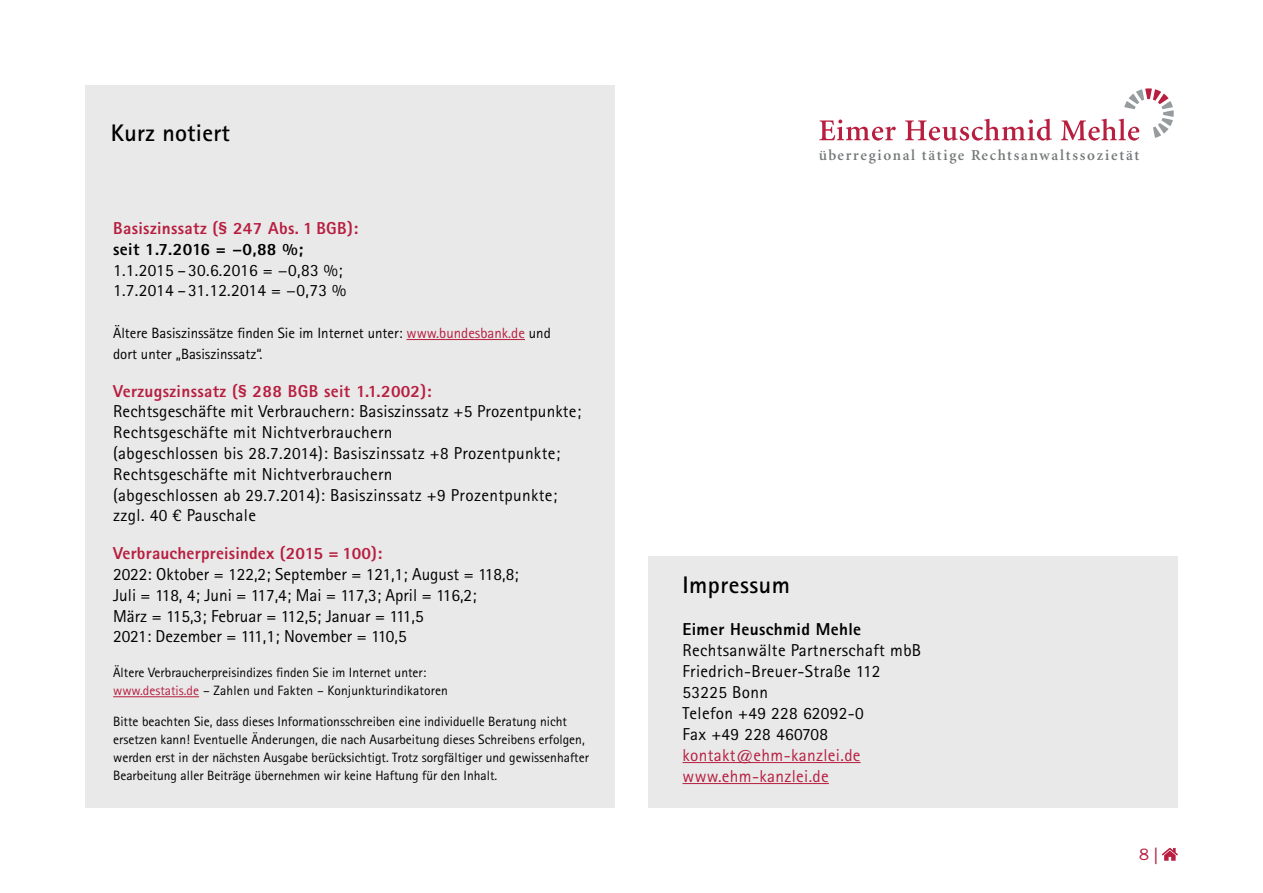
<style>
.page{position:relative;width:1263px;height:893px;background:#fff}
.page>*{position:absolute;margin:0;border:0;box-sizing:border-box;transform-origin:0 0}
.t1{font:700 24px "Rotis Sans Serif Std";letter-spacing:.01em;color:#000}
.t2{font:17.25px/20.9px "Rotis Sans Serif Std";letter-spacing:.02em;color:#000}
.t3{font:17.25px/20.9px "Rotis Sans Serif Std";color:#000}
.t4{font:800 17.25px "Rotis Sans Serif Std";letter-spacing:.02em;color:#b71e3f}
.t5{font:17.25px/21px "Rotis Sans Serif Std";letter-spacing:.02em;color:#b71e3f}
.t6{font:800 17.25px "Rotis Sans Serif Std";letter-spacing:.02em;color:#000}
.t7{font:16.5px "ITC Franklin Gothic Std";color:#b71e3f}
.t8{font:600 15.15px "Minion";letter-spacing:.115em;color:#727777}
.t9{font:14.85px/20.9px "Rotis Sans Serif Std";color:#000}
.t10{font:13.5px/18px "Rotis Sans Serif Std";color:#000}
.s1{color:#b71e3f}
.s2{font-family:"News Gothic Std"}
</style>
<div class="page">
<svg style="left:1162px;top:848px;width:16px;height:13px"></svg>
<div style="left:85px;top:85px;width:529px;height:723px;background:#e9e9e9"></div>
<hr style="left:406px;top:339px;width:119px;height:1px;background:#b71e3f">
<hr style="left:113px;top:696px;width:86px;height:1px;background:#b71e3f">
<div style="left:648px;top:557px;width:530px;height:251px;background:#e9e9e9"></div>
<hr style="left:682px;top:762px;width:179px;height:1px;background:#b71e3f">
<hr style="left:682px;top:783px;width:147px;height:1px;background:#b71e3f">
<svg style="left:819px;top:120px;width:77px;height:21px"></svg>
<svg style="left:905px;top:119px;width:147px;height:22px"></svg>
<svg style="left:1061px;top:88px;width:113px;height:53px"></svg>
<h1 class="t1" style="left:111px;top:118px;width:121px">Kurz notiert</h1>
<p class="t4" style="left:113px;top:217px;width:247px">Basiszinssatz (§ 247 Abs. 1 BGB):</p>
<p class="t6" style="left:113px;top:238px;width:191px">seit 1.7.2016 = −0,88 %;</p>
<p class="t2" style="left:113px;top:259px;width:235px">1.1.2015 –30.6.2016 = −0,83 %;<br>1.7.2014 –31.12.2014 = −0,73 %</p>
<p class="t9" style="left:113px;top:322px;width:439px">Ältere Basiszinssätze finden Sie im Internet unter: <span class="s1">www.bundesbank.de</span> und dort unter „Basiszinssatz“.</p>
<p class="t4" style="left:113px;top:380px;width:320px">Verzugszinssatz (§ 288 BGB seit 1.1.2002):</p>
<p class="t2" style="left:113px;top:401px;width:469px">Rechtsgeschäfte mit Verbrauchern: Basiszinssatz +5 Prozentpunkte; Rechtsgeschäfte mit Nichtverbrauchern<br>(abgeschlossen bis 28.7.2014): Basiszinssatz +8 Prozentpunkte; Rechtsgeschäfte mit Nichtverbrauchern<br>(abgeschlossen ab 29.7.2014): Basiszinssatz +9 Prozentpunkte; zzgl. 40 € Pauschale</p>
<p class="t4" style="left:113px;top:542px;width:271px">Verbraucherpreisindex (2015 = 100):</p>
<p class="t3" style="left:113px;top:564px;width:407px">2022: Oktober = 122,2; September = 121,1; August = 118,8; Juli = 118, 4; Juni = 117,4; Mai = 117,3; April = 116,2;<br>März = 115,3; Februar = 112,5; Januar = 111,5<br>2021: Dezember = 111,1; November = 110,5</p>
<p class="t10" style="left:113px;top:664px;width:336px">Ältere Verbraucherpreisindizes finden Sie im Internet unter: <span class="s1">www.destatis.de</span> – Zahlen und Fakten – Konjunkturindikatoren</p>
<p class="t10" style="left:113px;top:712px;width:477px">Bitte beachten Sie, dass dieses Informationsschreiben eine individuelle Beratung nicht ersetzen kann! Eventuelle Änderungen, die nach Ausarbeitung dieses Schreibens erfolgen, werden erst in der nächsten Ausgabe berücksichtigt. Trotz sorgfältiger und gewissenhafter Bearbeitung aller Beiträge übernehmen wir keine Haftung für den Inhalt.</p>
<p class="t8" style="left:819px;top:147px;width:322px">überregional tätige Rechtsanwaltssozietät</p>
<h1 class="t1" style="left:682px;top:569px;width:109px">Impressum</h1>
<p class="t6" style="left:682px;top:618px;width:180px">Eimer Heuschmid Mehle</p>
<p class="t2" style="left:682px;top:639px;width:240px">Rechtsanwälte Partnerschaft mbB<br>Friedrich-Breuer-Straße 112<br>53225 Bonn<br>Telefon +49 228 62092-0<br>Fax +49 228 460708</p>
<p class="t5" style="left:682px;top:744px;width:180px">kontakt@ehm-kanzlei.de www.ehm-kanzlei.de</p>
<p class="t7" style="left:1139px;top:845px;width:20px">8 <span class="s2">|</span></p>
</div>
